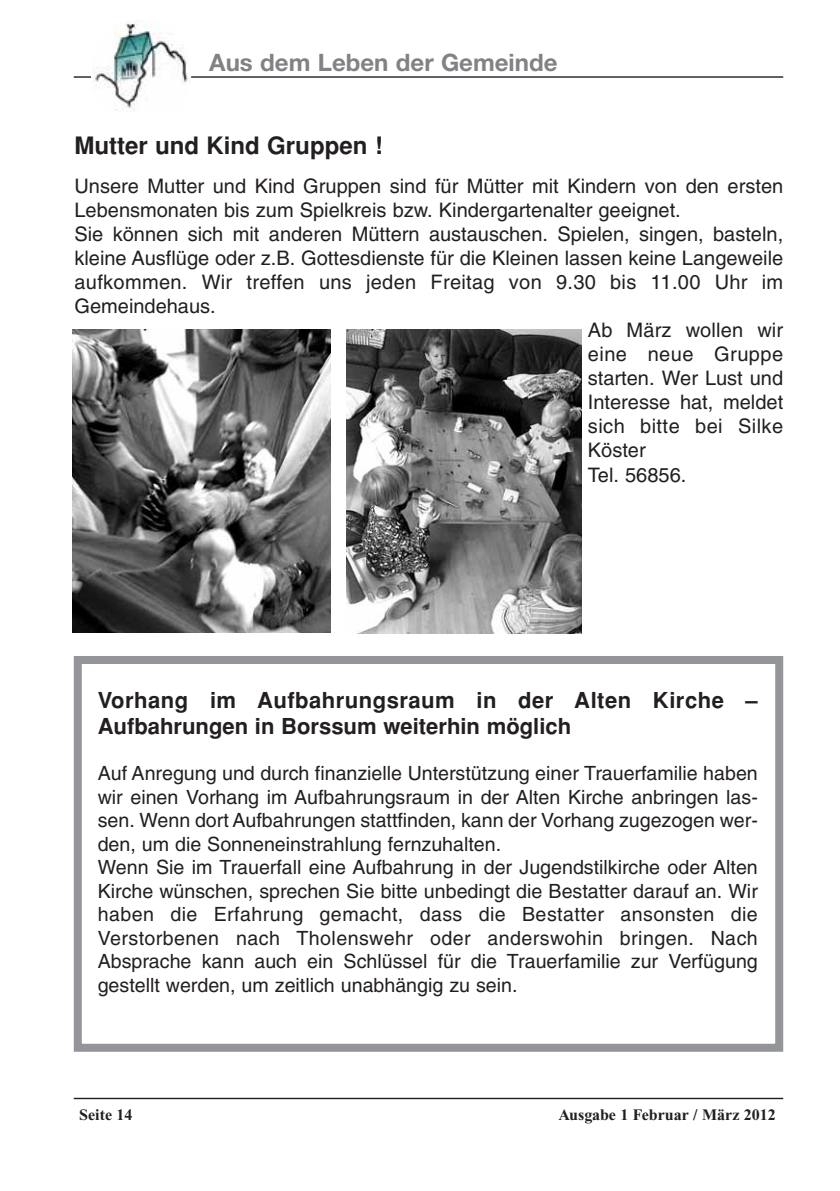
<style>
.page{position:relative;width:840px;height:1191px;background:#fff}
.page>*{position:absolute;margin:0;border:0;box-sizing:border-box;transform-origin:0 0}
.t1{font:700 24px "Helvetica Neue";color:#808285}
.t2{font:700 24px "Helvetica";color:#231f20}
.t3{font:700 22px/26.4px "Helvetica";color:#231f20}
.t4{font:20px "Helvetica";color:#231f20}
.t5{font:20px "Helvetica";letter-spacing:.02em;color:#231f20}
.t6{font:19.6px/23.6px "Helvetica";color:#231f20}
.t7{font:700 16px "Times New Roman";color:#231f20}
</style>
<div class="page">
<div style="left:74px;top:656px;width:708px;height:395px;border:8px solid #939598"></div>
<hr style="left:74px;top:1097px;width:708px;height:2px;background:#231f20">
<hr style="left:74px;top:76px;width:708px;height:2px;background:#231f20">
<div style="left:91px;top:17px;width:100px;height:111px;background:#fff;border-radius:50%"></div>
<img style="left:93px;top:23px;width:95px;height:89px">
<img style="left:346px;top:329px;width:235px;height:304px">
<img style="left:73px;top:329px;width:257px;height:303px">
<p class="t1" style="left:209px;top:54px;width:349px">Aus dem Leben der Gemeinde</p>
<p class="t2" style="left:74px;top:137px;width:309px">Mutter und Kind Gruppen !</p>
<p class="t4" style="left:74px;top:179px;width:709px">Unsere Mutter und Kind Gruppen sind für Mütter mit Kindern von den ersten</p>
<p class="t4" style="left:74px;top:203px;width:607px">Lebensmonaten bis zum Spielkreis bzw. Kindergartenalter geeignet.</p>
<p class="t4" style="left:74px;top:227px;width:709px">Sie können sich mit anderen Müttern austauschen. Spielen, singen, basteln,</p>
<p class="t4" style="left:74px;top:251px;width:709px">kleine Ausflüge oder z.B. Gottesdienste für die Kleinen lassen keine Langeweile</p>
<p class="t4" style="left:74px;top:275px;width:709px">aufkommen. Wir treffen uns jeden Freitag von 9.30 bis 11.00 Uhr im</p>
<p class="t4" style="left:74px;top:299px;width:143px">Gemeindehaus.</p>
<p class="t4" style="left:587px;top:323px;width:197px">Ab März wollen wir</p>
<p class="t5" style="left:587px;top:347px;width:197px">eine neue Gruppe</p>
<p class="t4" style="left:587px;top:371px;width:197px">starten. Wer Lust und</p>
<p class="t4" style="left:587px;top:395px;width:197px">Interesse hat, meldet</p>
<p class="t5" style="left:587px;top:419px;width:197px">sich bitte bei Silke</p>
<p class="t4" style="left:587px;top:443px;width:59px">Köster</p>
<p class="t4" style="left:587px;top:467px;width:100px">Tel. 56856.</p>
<p class="t3" style="left:98px;top:688px;width:661px">Vorhang im Aufbahrungsraum in der Alten Kirche –<br>Aufbahrungen in Borssum weiterhin möglich</p>
<p class="t6" style="left:98px;top:763px;width:661px">Auf Anregung und durch finanzielle Unterstützung einer Trauerfamilie haben wir einen Vorhang im Aufbahrungsraum in der Alten Kirche anbringen las&shy;sen. Wenn dort Aufbahrungen stattfinden, kann der Vorhang zugezogen wer&shy;den, um die Sonneneinstrahlung fernzuhalten.<br>Wenn Sie im Trauerfall eine Aufbahrung in der Jugendstilkirche oder Alten Kirche wünschen, sprechen Sie bitte unbedingt die Bestatter darauf an. Wir haben die Erfahrung gemacht, dass die Bestatter ansonsten die Verstorbenen nach Tholenswehr oder anderswohin bringen. Nach Absprache kann auch ein Schlüssel für die Trauerfamilie zur Verfügung gestellt werden, um zeitlich unabhängig zu sein.</p>
<p class="t7" style="left:79px;top:1109px;width:55px">Seite 14</p>
<p class="t7" style="left:558px;top:1109px;width:219px">Ausgabe 1 Februar / März 2012</p>
</div>
